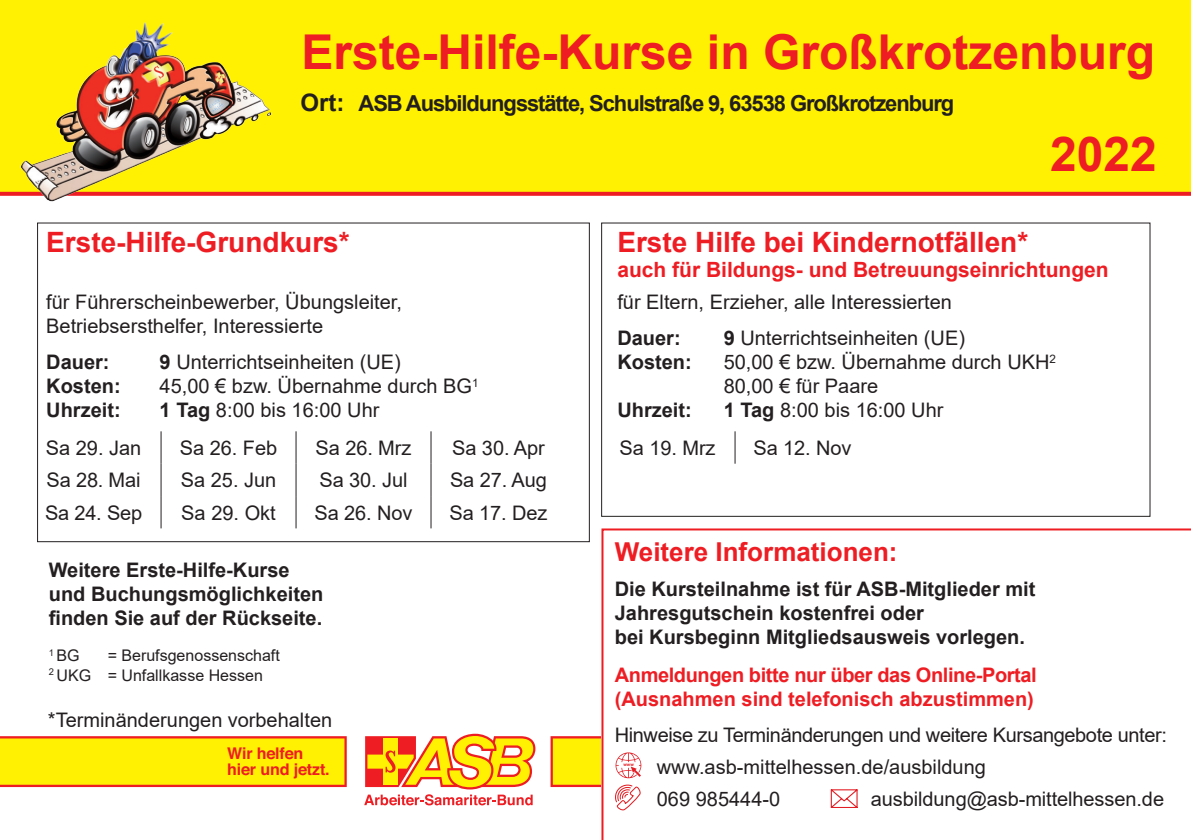
<style>
.page{position:relative;width:1191px;height:840px;background:#fff}
.page>*{position:absolute;margin:0;border:0;box-sizing:border-box;transform-origin:0 0}
.t1{font:700 48px "Arial";color:#ee1d23}
.t2{font:700 28px "Arial";color:#ee1d23}
.t3{font:700 26px "Arial";color:#ee1d23}
.t4{font:700 22px "Arial";letter-spacing:-.05em;color:#231f20}
.t5{font:700 21px "Arial";color:#ee1d23}
.t6{font:20px/24px "Arial";color:#231f20}
.t7{font:700 20px/24px "Arial";color:#231f20}
.t8{font:700 20px/24px "Arial";letter-spacing:-.01em;color:#ee1d23}
.t9{font:20px "Arial";letter-spacing:-.02em;color:#231f20}
.t10{font:16px/19.2px "Arial";color:#231f20}
.t11{font:700 16px/16px "Helvetica";letter-spacing:-.01em;color:#ee1d23}
.t12{font:700 4.4px "Arial";color:#e21e25}
.s1{font-size:24px}
.s2{font-weight:700}
</style>
<div class="page">
<div style="left:0;top:0;width:1191px;height:196px;background:#fff101"></div>
<img style="left:21px;top:22px;width:249px;height:180px">
<svg style="left:364px;top:733px;width:171px;height:72px"></svg>
<svg style="left:0;top:736px;width:347px;height:50px;background:#fde004"></svg>
<svg style="left:550px;top:736px;width:50px;height:50px;background:#fdd908"></svg>
<svg style="left:601px;top:528px;width:590px;height:311px"></svg>
<hr style="left:161px;top:431px;width:1px;height:32px;background:#231f20">
<hr style="left:296px;top:431px;width:1px;height:32px;background:#231f20">
<hr style="left:431px;top:431px;width:1px;height:32px;background:#231f20">
<hr style="left:161px;top:463px;width:1px;height:32px;background:#231f20">
<hr style="left:296px;top:463px;width:1px;height:32px;background:#231f20">
<hr style="left:431px;top:463px;width:1px;height:32px;background:#231f20">
<hr style="left:161px;top:495px;width:1px;height:33px;background:#231f20">
<hr style="left:296px;top:495px;width:1px;height:33px;background:#231f20">
<hr style="left:431px;top:495px;width:1px;height:33px;background:#231f20">
<hr style="left:734px;top:431px;width:1px;height:32px;background:#231f20">
<h1 class="t1" style="left:301px;top:18px;width:855px">Erste-Hilfe-Kurse in Großkrotzenburg</h1>
<p class="t4" style="left:300px;top:88px;width:655px"><span class="s1">Ort:</span> ASB Ausbildungsstätte, Schulstraße 9, 63538 Großkrotzenburg</p>
<h2 class="t2" style="left:46px;top:222px;width:305px">Erste-Hilfe-Grundkurs*</h2>
<p class="t6" style="left:46px;top:290px;width:357px">für Führerscheinbewerber, Übungsleiter,<br>Betriebsersthelfer, Interessierte</p>
<p class="t7" style="left:46px;top:350px;width:65px">Dauer:</p>
<p class="t6" style="left:160px;top:350px;width:243px"><span class="s2">9</span> Unterrichtseinheiten (UE)</p>
<p class="t7" style="left:46px;top:374px;width:76px">Kosten:</p>
<p class="t6" style="left:160px;top:374px;width:320px">45,00 € bzw. Übernahme durch BG<sup>1</sup></p>
<p class="t7" style="left:46px;top:398px;width:76px">Uhrzeit:</p>
<p class="t6" style="left:160px;top:398px;width:221px"><span class="s2">1 Tag</span> 8:00 bis 16:00 Uhr</p>
<p class="t6" style="left:46px;top:435px;width:97px">Sa 29. Jan</p>
<p class="t6" style="left:180px;top:435px;width:99px">Sa 26. Feb</p>
<p class="t6" style="left:316px;top:435px;width:97px">Sa 26. Mrz</p>
<p class="t6" style="left:452px;top:435px;width:94px">Sa 30. Apr</p>
<p class="t6" style="left:47px;top:467px;width:95px">Sa 28. Mai</p>
<p class="t6" style="left:181px;top:467px;width:97px">Sa 25. Jun</p>
<p class="t6" style="left:319px;top:467px;width:90px">Sa 30. Jul</p>
<p class="t6" style="left:450px;top:467px;width:98px">Sa 27. Aug</p>
<p class="t6" style="left:45px;top:500px;width:99px">Sa 24. Sep</p>
<p class="t6" style="left:181px;top:500px;width:96px">Sa 29. Okt</p>
<p class="t6" style="left:314px;top:500px;width:100px">Sa 26. Nov</p>
<p class="t6" style="left:449px;top:500px;width:100px">Sa 17. Dez</p>
<p class="t7" style="left:49px;top:558px;width:276px">Weitere Erste-Hilfe-Kurse und Buchungsmöglichkeiten finden Sie auf der Rückseite.</p>
<p class="t10" style="left:49px;top:645px;width:32px"><sup>1</sup> BG</p>
<p class="t10" style="left:49px;top:645px;width:233px;text-indent:59px">= Berufsgenossenschaft<br><sup>2</sup> UKG = Unfallkasse Hessen</p>
<p class="t6" style="left:48px;top:707px;width:286px">*Terminänderungen vorbehalten</p>
<p class="t11" style="left:227px;top:745px;width:104px">Wir helfen hier und jetzt.</p>
<h1 class="t1" style="left:1050px;top:120px;width:108px">2022</h1>
<h2 class="t2" style="left:617px;top:222px;width:412px">Erste Hilfe bei Kindernotfällen*</h2>
<p class="t5" style="left:617px;top:255px;width:493px">auch für Bildungs- und Betreuungseinrichtungen</p>
<p class="t6" style="left:617px;top:290px;width:336px">für Eltern, Erzieher, alle Interessierten</p>
<p class="t7" style="left:617px;top:326px;width:65px">Dauer:</p>
<p class="t6" style="left:723px;top:326px;width:243px"><span class="s2">9</span> Unterrichtseinheiten (UE)</p>
<p class="t7" style="left:617px;top:350px;width:76px">Kosten:</p>
<p class="t6" style="left:723px;top:350px;width:334px">50,00 € bzw. Übernahme durch UKH<sup>2<br></sup>80,00 € für Paare</p>
<p class="t7" style="left:617px;top:398px;width:76px">Uhrzeit:</p>
<p class="t6" style="left:723px;top:398px;width:221px"><span class="s2">1 Tag</span> 8:00 bis 16:00 Uhr</p>
<p class="t6" style="left:619px;top:435px;width:98px">Sa 19. Mrz</p>
<p class="t6" style="left:753px;top:435px;width:100px">Sa 12. Nov</p>
<h3 class="t3" style="left:615px;top:533px;width:284px">Weitere Informationen:</h3>
<p class="t7" style="left:615px;top:577px;width:422px">Die Kursteilnahme ist für ASB-Mitglieder mit<br>Jahresgutschein kostenfrei oder<br>bei Kursbeginn Mitgliedsausweis vorlegen.</p>
<p class="t8" style="left:615px;top:663px;width:423px">Anmeldungen bitte nur über das Online-Portal (Ausnahmen sind telefonisch abzustimmen)</p>
<p class="t9" style="left:615px;top:720px;width:553px">Hinweise zu Terminänderungen und weitere Kursangebote unter:</p>
<p class="t12" style="left:623px;top:761px;width:12px">www</p>
<p class="t6" style="left:657px;top:750px;width:331px;line-height:32px">www.asb-mittelhessen.de/ausbildung<br>069 985444-0</p>
<p class="t6" style="left:871px;top:786px;width:295px">ausbildung@asb-mittelhessen.de</p>
</div>
